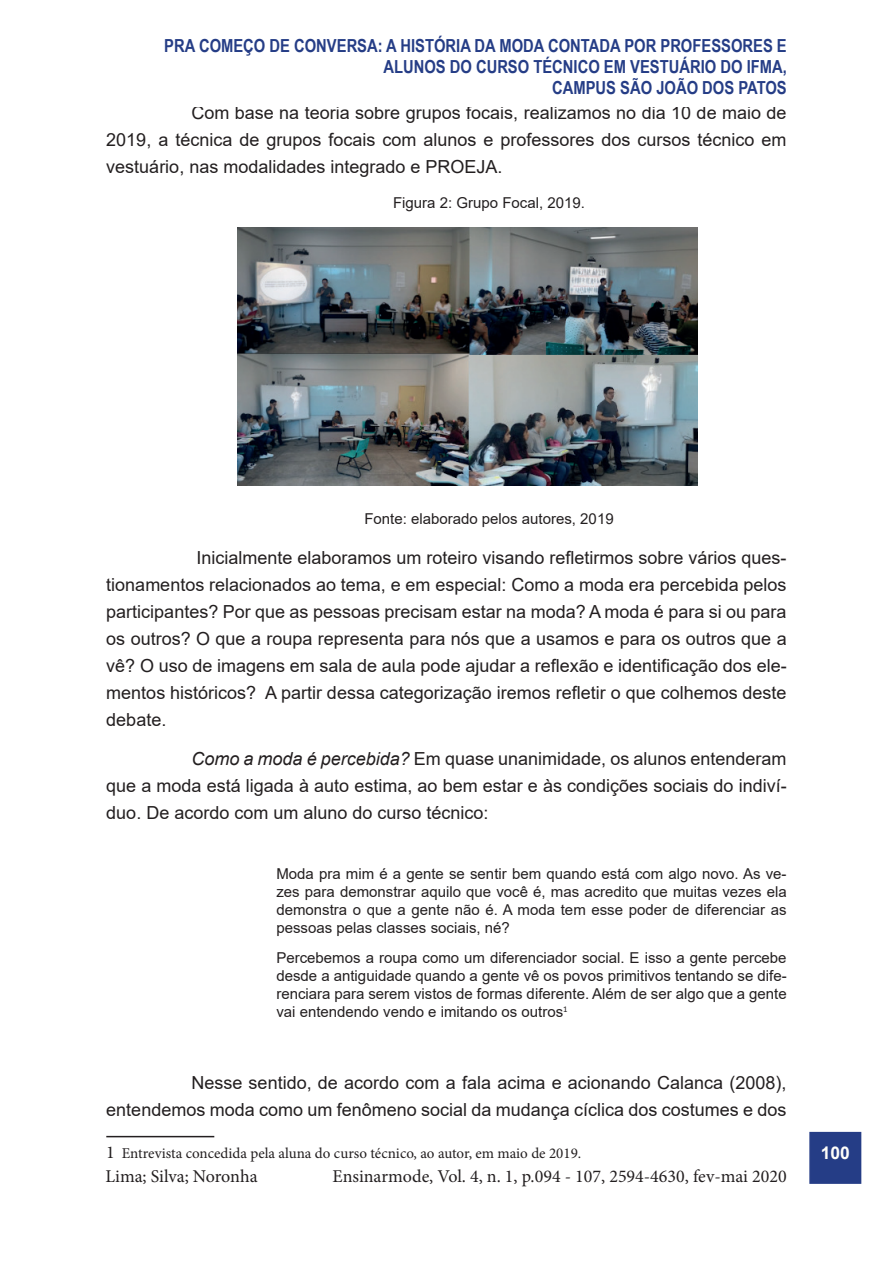
<style>
.page{position:relative;width:893px;height:1263px;background:#fff}
.page>*{position:absolute;margin:0;border:0;box-sizing:border-box;transform-origin:0 0}
.t1{font:18px/27px "Arial";color:#231f20;text-align:justify}
.t2{font:700 18px/21px "Arial Narrow";color:#253d86;text-align:right}
.t3{font:18px "Minion Pro";color:#231f20}
.t4{font:700 17.55px "Arial";color:#fffefa}
.t5{font:15px/18px "Arial";color:#231f20;text-align:justify}
.t6{font:15px "Minion Pro";color:#231f20}
.s1{font-style:italic}
.s2{font-size:18px}
</style>
<div class="page">
<div style="left:809px;top:1132px;width:52px;height:52px;background:#253d86;border:2px solid #253d86"></div>
<img style="left:238px;top:227px;width:460px;height:258px">
<hr style="left:106px;top:1136px;width:108px;height:1px;background:#231f20">
<p class="t2" style="left:164px;top:34px;width:624px">PRA COMEÇO DE CONVERSA: A HISTÓRIA DA MODA CONTADA POR PROFESSORES E<br>ALUNOS DO CURSO TÉCNICO EM VESTUÁRIO DO IFMA,<br>CAMPUS SÃO JOÃO DOS PATOS</p>
<p class="t1" style="left:106px;top:99px;width:682px;text-indent:85px">Com base na teoria sobre grupos focais, realizamos no dia 10 de maio de 2019, a técnica de grupos focais com alunos e professores dos cursos técnico em vestuário, nas modalidades integrado e PROEJA.</p>
<p class="t5" style="left:393px;top:194px;width:193px">Figura 2: Grupo Focal, 2019.</p>
<p class="t5" style="left:364px;top:510px;width:251px">Fonte: elaborado pelos autores, 2019</p>
<p class="t1" style="left:106px;top:543px;width:682px;text-indent:90px">Inicialmente elaboramos um roteiro visando refletirmos sobre vários ques&shy;tionamentos relacionados ao tema, e em especial: Como a moda era percebida pelos participantes? Por que as pessoas precisam estar na moda? A moda é para si ou para os outros? O que a roupa representa para nós que a usamos e para os outros que a vê? O uso de imagens em sala de aula pode ajudar a reflexão e identificação dos ele&shy;mentos históricos? A partir dessa categorização iremos refletir o que colhemos deste debate.</p>
<p class="t1" style="left:106px;top:745px;width:682px;text-indent:85px"><span class="s1">Como a moda é percebida?</span> Em quase unanimidade, os alunos entenderam que a moda está ligada à auto estima, ao bem estar e às condições sociais do indiví&shy;duo. De acordo com um aluno do curso técnico:</p>
<p class="t5" style="left:276px;top:864px;width:512px">Moda pra mim é a gente se sentir bem quando está com algo novo. As ve&shy;zes para demonstrar aquilo que você é, mas acredito que muitas vezes ela demonstra o que a gente não é. A moda tem esse poder de diferenciar as pessoas pelas classes sociais, né?</p>
<p class="t5" style="left:276px;top:948px;width:512px">Percebemos a roupa como um diferenciador social. E isso a gente percebe desde a antiguidade quando a gente vê os povos primitivos tentando se dife&shy;renciara para serem vistos de formas diferente. Além de ser algo que a gente vai entendendo vendo e imitando os outros<sup>1</sup></p>
<p class="t1" style="left:106px;top:1069px;width:682px;text-align:right">Nesse sentido, de acordo com a fala acima e acionando Calanca (2008), entendemos moda como um fenômeno social da mudança cíclica dos costumes e dos</p>
<p class="t6" style="left:106px;top:1143px;width:476px"><span class="s2">1</span> Entrevista concedida pela aluna do curso técnico, ao autor, em maio de 2019.</p>
<p class="t3" style="left:105px;top:1164px;width:154px">Lima; Silva; Noronha</p>
<p class="t3" style="left:332px;top:1164px;width:456px">Ensinarmode, Vol. 4, n. 1, p.094 - 107, 2594-4630, fev-mai 2020</p>
<p class="t4" style="left:821px;top:1140px;width:31px">100</p>
</div>
